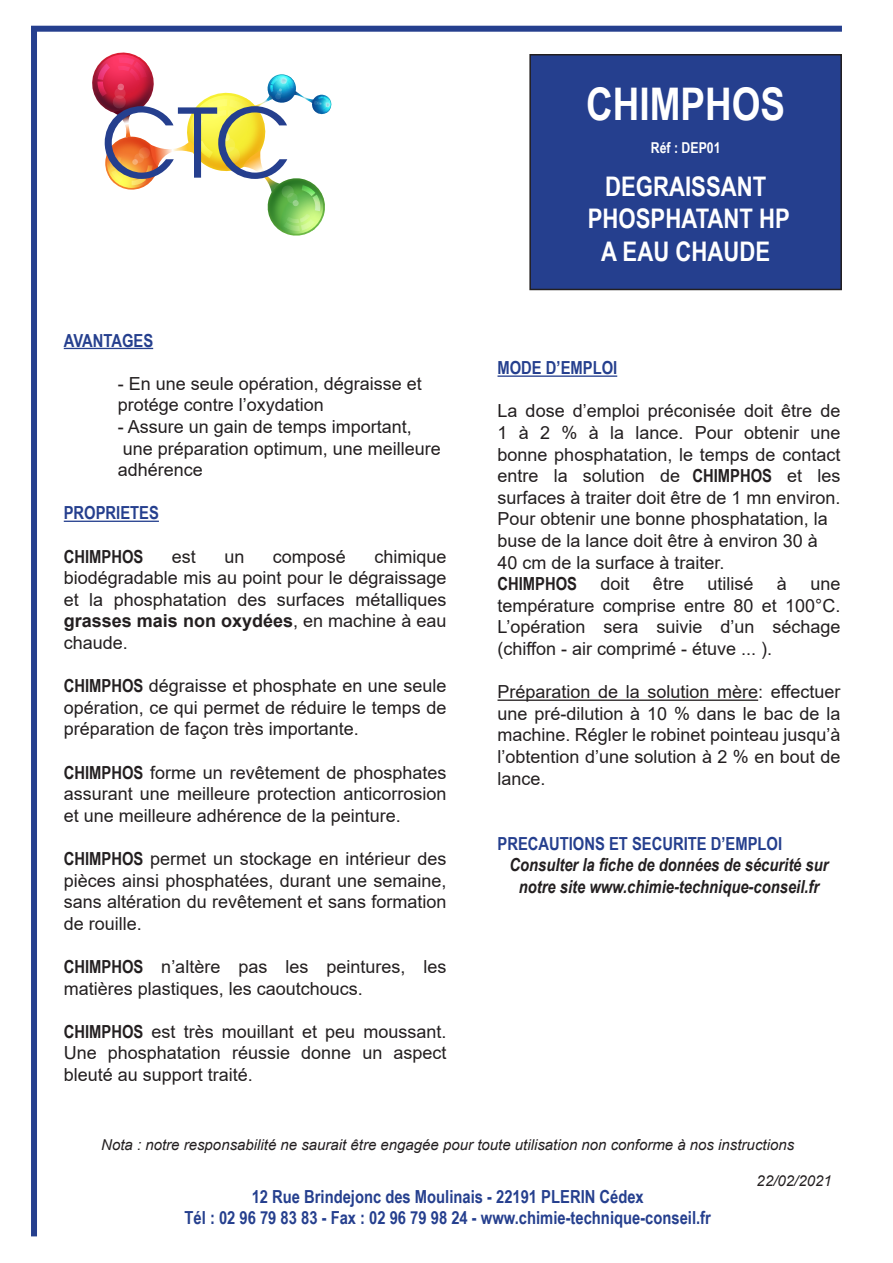
<style>
.page{position:relative;width:893px;height:1263px;background:#fff}
.page>*{position:absolute;margin:0;border:0;box-sizing:border-box;transform-origin:0 0}
.t1{font:700 45px "Arial Narrow";color:#fff}
.t2{font:700 27px "Arial Narrow";color:#fff}
.t3{font:18px/21.6px "Arial";color:#231f20}
.t4{font:700 18px "Arial Narrow";color:#253f8e}
.t5{font:italic 700 18px/21.6px "Arial Narrow";color:#231f20;text-align:center}
.t6{font:700 18px "Arial Narrow";color:#231f20}
.t7{font:italic 15px "Arial";color:#231f20}
.t8{font:700 15px "Arial Narrow";color:#fff}
.s1{font-weight:700}
.s2{font-family:"Arial Narrow";font-weight:700}
</style>
<div class="page">
<hr style="left:64px;top:348px;width:89px;height:1px;background:#253f8e">
<hr style="left:64px;top:521px;width:95px;height:1px;background:#253f8e">
<hr style="left:497px;top:375px;width:120px;height:2px;background:#253f8e">
<hr style="left:497px;top:699px;width:261px;height:2px;background:#231f20">
<div style="left:530px;top:55px;width:311px;height:234px;background:#253f8e"></div>
<div style="left:529px;top:54px;width:313px;height:236px;border:2px solid #231f20"></div>
<div style="left:31px;top:26px;width:811px;height:6px;background:#253f8e"></div>
<div style="left:31px;top:29px;width:6px;height:1207px;background:#253f8e"></div>
<img style="left:92px;top:52px;width:240px;height:184px">
<p class="t4" style="left:64px;top:327px;width:91px">AVANTAGES</p>
<p class="t3" style="left:118px;top:372px;width:306px">- En une seule opération, dégraisse et protége contre l’oxydation</p>
<p class="t3" style="left:118px;top:416px;width:296px">- Assure un gain de temps important,</p>
<p class="t3" style="left:118px;top:437px;width:325px">une préparation optimum, une meilleure adhérence</p>
<p class="t4" style="left:64px;top:499px;width:97px">PROPRIETES</p>
<p class="t6" style="left:64px;top:543px;width:81px">CHIMPHOS</p>
<p class="t3" style="left:172px;top:545px;width:26px">est</p>
<p class="t3" style="left:224px;top:545px;width:22px">un</p>
<p class="t3" style="left:273px;top:545px;width:75px">composé</p>
<p class="t3" style="left:374px;top:545px;width:74px">chimique</p>
<p class="t3" style="left:64px;top:567px;width:384px;text-align:justify">biodégradable mis au point pour le dégraissage et la phosphatation des surfaces métalliques <span class="s1">grasses mais non oxydées</span>, en machine à eau chaude.</p>
<p class="t3" style="left:64px;top:675px;width:384px;text-align:justify"><span class="s2">CHIMPHOS</span> dégraisse et phosphate en une seule opération, ce qui permet de réduire le temps de préparation de façon très importante.</p>
<p class="t3" style="left:64px;top:761px;width:384px;text-align:justify"><span class="s2">CHIMPHOS</span> forme un revêtement de phosphates assurant une meilleure protection anticorrosion et une meilleure adhérence de la peinture.</p>
<p class="t3" style="left:64px;top:848px;width:384px;text-align:justify"><span class="s2">CHIMPHOS</span> permet un stockage en intérieur des pièces ainsi phosphatées, durant une semaine, sans altération du revêtement et sans formation de rouille.</p>
<p class="t3" style="left:64px;top:956px;width:384px"><span class="s2">CHIMPHOS</span> n’altère pas les peintures, les</p>
<p class="t3" style="left:64px;top:977px;width:301px">matières plastiques, les caoutchoucs.</p>
<p class="t3" style="left:64px;top:1020px;width:384px"><span class="s2">CHIMPHOS</span> est très mouillant et peu moussant.</p>
<p class="t3" style="left:64px;top:1042px;width:384px">Une phosphatation réussie donne un aspect bleuté au support traité.</p>
<p class="t1" style="left:586px;top:71px;width:200px">CHIMPHOS</p>
<p class="t8" style="left:651px;top:136px;width:71px">Réf : DEP01</p>
<p class="t2" style="left:605px;top:166px;width:163px">DEGRAISSANT</p>
<p class="t2" style="left:588px;top:198px;width:204px">PHOSPHATANT HP</p>
<p class="t2" style="left:601px;top:231px;width:170px">A EAU CHAUDE</p>
<p class="t4" style="left:497px;top:354px;width:121px">MODE D’EMPLOI</p>
<p class="t3" style="left:497px;top:400px;width:344px">La dose d’emploi préconisée doit être de</p>
<p class="t3" style="left:497px;top:422px;width:344px;text-align:justify">1 à 2 % à la lance. Pour obtenir une bonne phosphatation, le temps de contact entre la solution de <span class="s2">CHIMPHOS</span> et les</p>
<p class="t3" style="left:497px;top:487px;width:344px">surfaces à traiter doit être de 1 mn environ.</p>
<p class="t3" style="left:497px;top:508px;width:332px">Pour obtenir une bonne phosphatation, la buse de la lance doit être à environ 30 à<br>40 cm de la surface à traiter.</p>
<p class="t6" style="left:497px;top:570px;width:81px">CHIMPHOS</p>
<p class="t3" style="left:600px;top:573px;width:31px">doit</p>
<p class="t3" style="left:653px;top:573px;width:33px">être</p>
<p class="t3" style="left:707px;top:573px;width:48px">utilisé</p>
<p class="t3" style="left:777px;top:573px;width:12px">à</p>
<p class="t3" style="left:810px;top:573px;width:32px">une</p>
<p class="t3" style="left:497px;top:595px;width:344px">température comprise entre 80 et 100°C.<br>L’opération sera suivie d’un séchage</p>
<p class="t3" style="left:497px;top:638px;width:276px">(chiffon - air comprimé - étuve ... ).</p>
<p class="t3" style="left:497px;top:681px;width:344px">Préparation de la solution mère: effectuer une pré-dilution à 10 % dans le bac de la</p>
<p class="t3" style="left:497px;top:724px;width:344px;text-align:justify">machine. Régler le robinet pointeau jusqu’à l’obtention d’une solution à 2 % en bout de lance.</p>
<p class="t4" style="left:497px;top:829px;width:286px">PRECAUTIONS ET SECURITE D’EMPLOI</p>
<p class="t5" style="left:509px;top:853px;width:321px">Consulter la fiche de données de sécurité sur notre site www.chimie-technique-conseil.fr</p>
<p class="t7" style="left:101px;top:1134px;width:694px">Nota : notre responsabilité ne saurait être engagée pour toute utilisation non conforme à nos instructions</p>
<p class="t7" style="left:757px;top:1170px;width:77px">22/02/2021</p>
<p class="t4" style="left:252px;top:1183px;width:394px">12 Rue Brindejonc des Moulinais - 22191 PLERIN Cédex</p>
<p class="t4" style="left:185px;top:1204px;width:528px">Tél : 02 96 79 83 83 - Fax : 02 96 79 98 24 - www.chimie-technique-conseil.fr</p>
</div>
